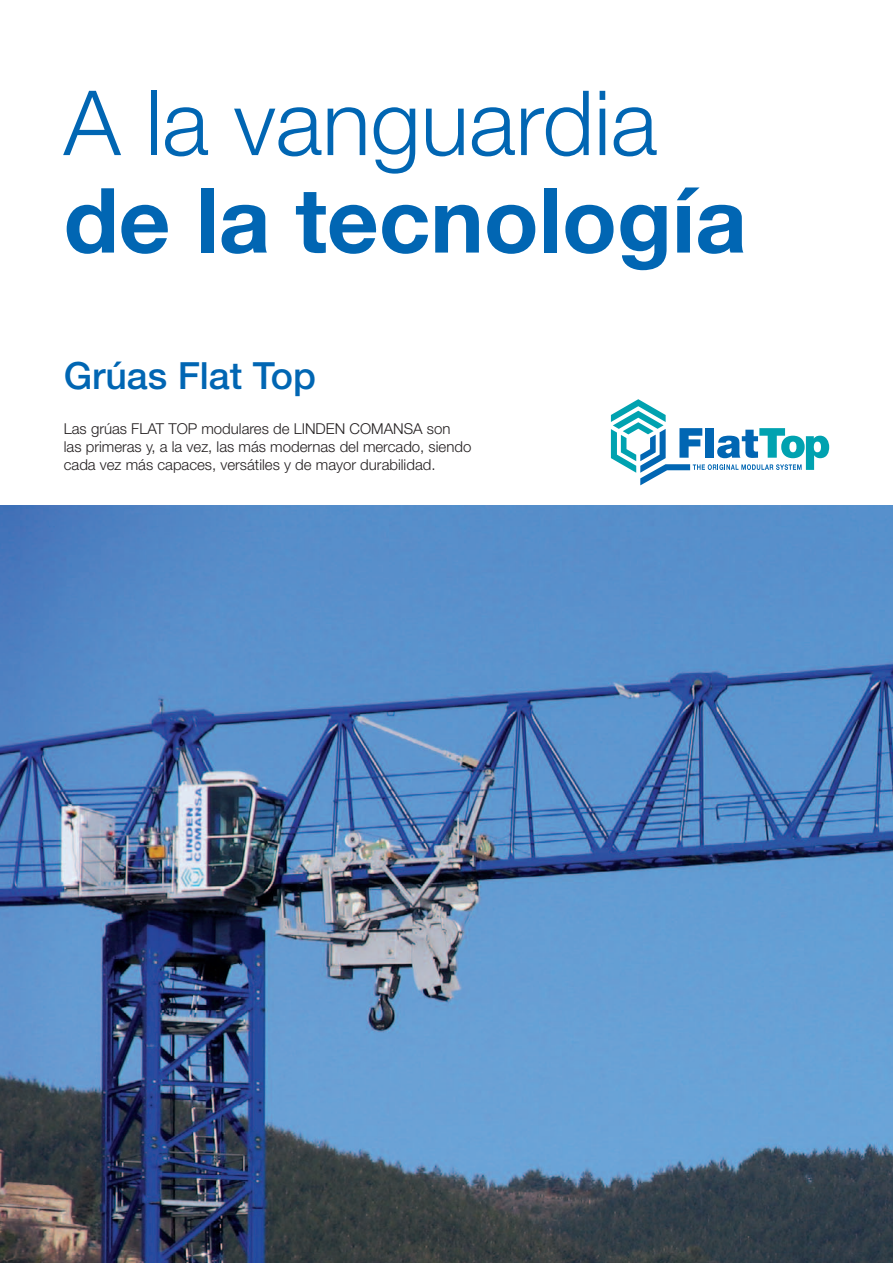
<style>
.page{position:relative;width:893px;height:1263px;background:#fff}
.page>*{position:absolute;margin:0;border:0;box-sizing:border-box;transform-origin:0 0}
.t1{font:700 90px "Helvetica Neue LT Std";color:#0166b3}
.t2{font:300 90px "Helvetica Neue LT Std";color:#0166b3}
.t3{font:500 37.5px "Helvetica Neue LT Std";color:#0166b3}
.t4{font:300 15px/18px "Helvetica Neue LT Std";color:#231f20}
</style>
<div class="page">
<img style="left:0;top:505px;width:893px;height:758px">
<svg style="left:611px;top:399px;width:218px;height:86px"></svg>
<h1 class="t2" style="left:64px;top:68px;width:595px">A la vanguardia</h1>
<h1 class="t1" style="left:64px;top:165px;width:685px">de la tecnología</h1>
<h2 class="t3" style="left:64px;top:354px;width:254px">Grúas Flat Top</h2>
<p class="t4" style="left:64px;top:419px;width:409px">Las grúas FLAT TOP modulares de LINDEN COMANSA son las primeras y, a la vez, las más modernas del mercado, siendo cada vez más capaces, versátiles y de mayor durabilidad.</p>
</div>
